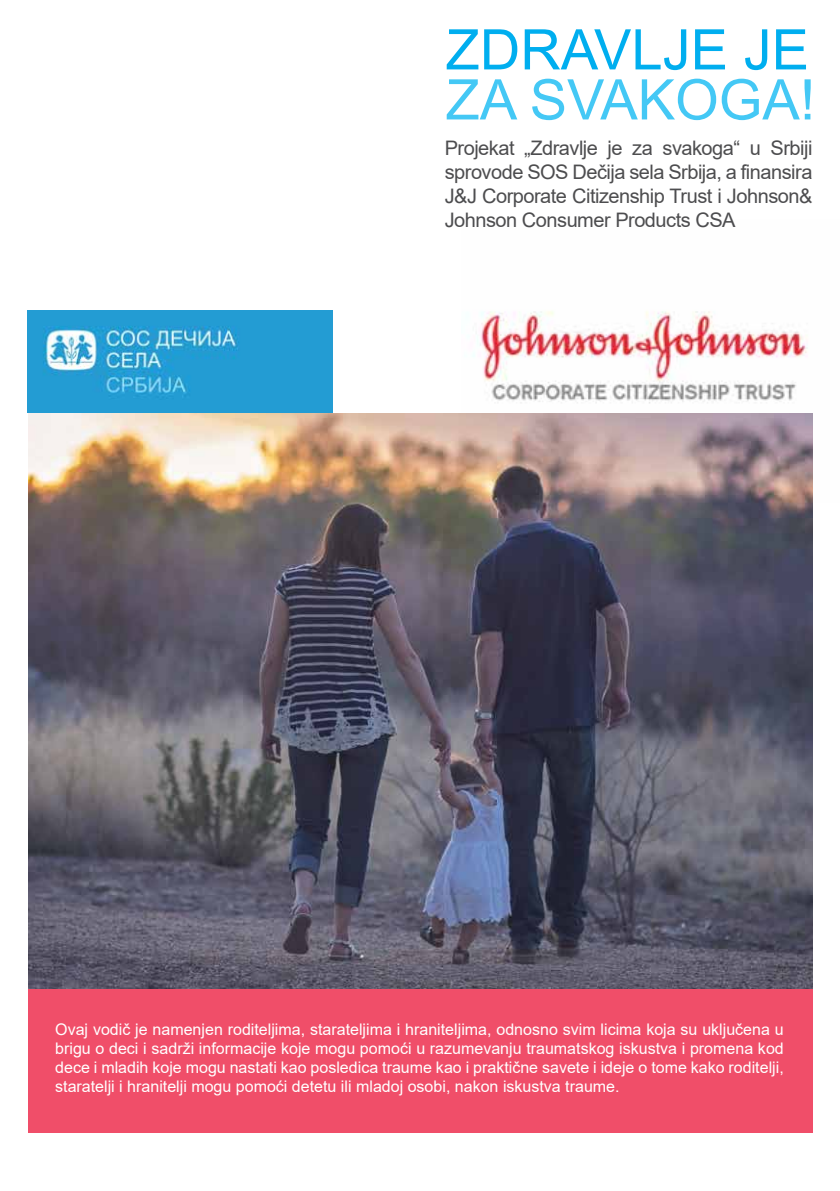
<style>
.page{position:relative;width:840px;height:1191px;background:#fff}
.page>*{position:absolute;margin:0;border:0;box-sizing:border-box;transform-origin:0 0}
.t1{font:56px/50px "Arial";color:#00aeef}
.t2{font:20px/24px "Arial";letter-spacing:-.025em;color:#4d4d4f;text-align:justify}
.t3{font:16px/19.2px "Arial";color:#fff;text-align:justify}
.s1{color:#44c8f5}
</style>
<div class="page">
<div style="left:28px;top:988px;width:784px;height:144px;background:#f04e69"></div>
<img style="left:473px;top:311px;width:340px;height:191px">
<img style="left:27px;top:310px;width:305px;height:103px">
<img style="left:28px;top:413px;width:784px;height:575px">
<p class="t1" style="left:445px;top:24px;width:371px">ZDRAVLJE JE<br><span class="s1">ZA SVAKOGA!</span></p>
<p class="t2" style="left:444px;top:135px;width:369px">Projekat „Zdravlje je za svakoga“ u Srbiji sprovode SOS Dečija sela Srbija, a finansira J&amp;J Corporate Citizenship Trust i Johnson&amp; Johnson Consumer Products CSA</p>
<p class="t3" style="left:55px;top:1019px;width:729px">Ovaj vodič je namenjen roditeljima, starateljima i hraniteljima, odnosno svim licima koja su uključena u brigu o deci i sadrži informacije koje mogu pomoći u razumevanju traumatskog iskustva i promena kod dece i mladih koje mogu nastati kao posledica traume kao i praktične savete i ideje o tome kako roditelji, staratelji i hranitelji mogu pomoći detetu ili mladoj osobi, nakon iskustva traume.</p>
</div>
